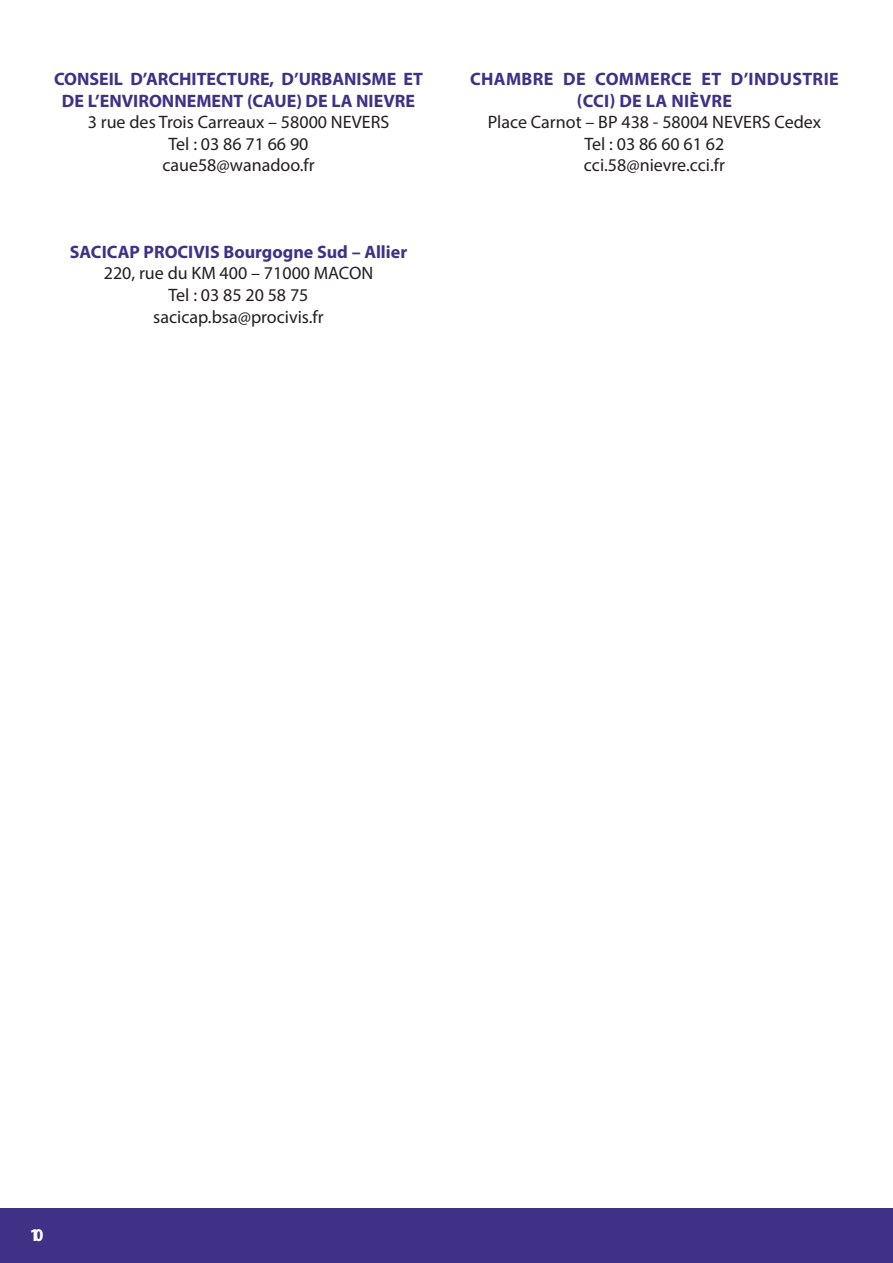
<style>
.page{position:relative;width:893px;height:1263px;background:#fff}
.page>*{position:absolute;margin:0;border:0;box-sizing:border-box;transform-origin:0 0}
.t1{font:18px "Myriad Pro";color:#231f20}
.t2{font:700 18px/21.6px "Myriad Pro";color:#403186;text-align:center}
.t3{font:700 18px/21.6px "Myriad Pro";letter-spacing:.02em;color:#403186;text-align:center}
.t4{font:700 semi-condensed 18px "Myriad Pro";color:#fff}
</style>
<div class="page">
<div style="left:0;top:1208px;width:893px;height:55px;background:#403186"></div>
<p class="t2" style="left:54px;top:68px;width:371px">CONSEIL D’ARCHITECTURE, D’URBANISME ET<br>DE L’ENVIRONNEMENT (CAUE) DE LA NIEVRE</p>
<p class="t1" style="left:88px;top:111px;width:303px">3 rue des Trois Carreaux – 58000 NEVERS</p>
<p class="t1" style="left:169px;top:133px;width:141px">Tel : 03 86 71 66 90</p>
<p class="t1" style="left:162px;top:154px;width:154px">caue58@wanadoo.fr</p>
<p class="t2" style="left:70px;top:240px;width:339px">SACICAP PROCIVIS Bourgogne Sud – Allier</p>
<p class="t1" style="left:104px;top:262px;width:271px">220, rue du KM 400 – 71000 MACON</p>
<p class="t1" style="left:169px;top:284px;width:141px">Tel : 03 85 20 58 75</p>
<p class="t1" style="left:153px;top:305px;width:172px">sacicap.bsa@procivis.fr</p>
<p class="t3" style="left:470px;top:68px;width:370px">CHAMBRE DE COMMERCE ET D’INDUSTRIE (CCI) DE LA NIÈVRE</p>
<p class="t1" style="left:488px;top:111px;width:335px">Place Carnot – BP 438 - 58004 NEVERS Cedex</p>
<p class="t1" style="left:584px;top:133px;width:141px">Tel : 03 86 60 61 62</p>
<p class="t1" style="left:584px;top:154px;width:142px">cci.58@nievre.cci.fr</p>
<p class="t4" style="left:30px;top:1223px;width:15px">10</p>
</div>
